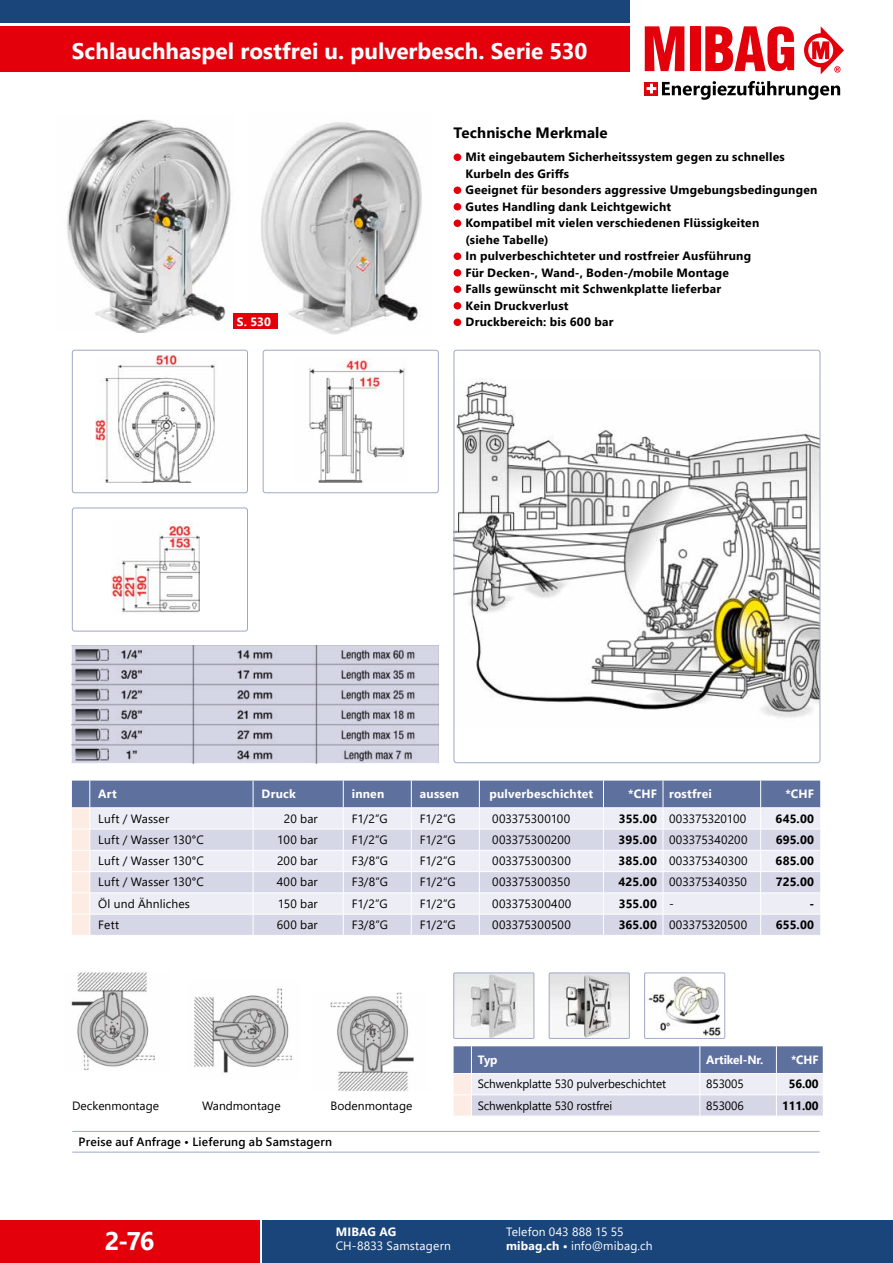
<style>
.page{position:relative;width:893px;height:1263px;background:#fff}
.page>*{position:absolute;margin:0;border:0;box-sizing:border-box;transform-origin:0 0}
.t1{font:700 25.5px "Segoe UI";color:#fff}
.t2{font:700 22.5px "Segoe UI";color:#fff}
.t3{font:700 15px "Segoe UI";letter-spacing:.01em;color:#000}
.t4{font:12px "Segoe UI";color:#000}
.t5{font:700 12px/16.5px "Segoe UI";letter-spacing:.02em;color:#000}
.t6{font:700 12px "Segoe UI";letter-spacing:.015em;color:#fff}
.t7{font:12px "Segoe UI";letter-spacing:.015em;color:#fff}
.t8{font:600 12px "Segoe UI";letter-spacing:.015em;color:#000}
.t9{font:700 12px "Segoe UI";letter-spacing:-.01em;color:#fff}
.s1{font-weight:700}
.s2{font-weight:400}
</style>
<div class="page">
<div style="left:0;top:1220px;width:259px;height:43px;background:#e3000b"></div>
<div style="left:262px;top:1220px;width:631px;height:43px;background:#1a457a"></div>
<svg style="left:645px;top:26px;width:39px;height:45px"></svg>
<div style="left:690px;top:26px;width:10px;height:45px;background:#e3000b"></div>
<svg style="left:705px;top:26px;width:89px;height:45px"></svg>
<svg style="left:804px;top:26px;width:40px;height:48px"></svg>
<svg style="left:645px;top:82px;width:13px;height:13px"></svg>
<svg style="left:647px;top:84px;width:9px;height:9px"></svg>
<svg style="left:662px;top:81px;width:178px;height:19px"></svg>
<div style="left:0;top:26px;width:630px;height:45px;background:#e3000b"></div>
<div style="left:0;top:0;width:630px;height:22px;background:#1a457a"></div>
<img style="left:112px;top:522px;width:87px;height:91px">
<div style="left:72px;top:508px;width:176px;height:123px;border:1px solid #a0a8c6;border-radius:3px"></div>
<img style="left:95px;top:355px;width:120px;height:128px">
<div style="left:72px;top:350px;width:176px;height:143px;border:1px solid #a0a8c6;border-radius:3px"></div>
<img style="left:308px;top:358px;width:98px;height:124px">
<div style="left:263px;top:350px;width:176px;height:143px;border:1px solid #a0a8c6;border-radius:3px"></div>
<div style="left:454px;top:154px;width:7px;height:7px;background:#e3000b;border-radius:50%"></div>
<div style="left:454px;top:187px;width:7px;height:7px;background:#e3000b;border-radius:50%"></div>
<div style="left:454px;top:203px;width:7px;height:7px;background:#e3000b;border-radius:50%"></div>
<div style="left:454px;top:220px;width:7px;height:7px;background:#e3000b;border-radius:50%"></div>
<div style="left:454px;top:253px;width:7px;height:7px;background:#e3000b;border-radius:50%"></div>
<div style="left:454px;top:269px;width:7px;height:7px;background:#e3000b;border-radius:50%"></div>
<div style="left:454px;top:286px;width:7px;height:7px;background:#e3000b;border-radius:50%"></div>
<div style="left:454px;top:302px;width:7px;height:7px;background:#e3000b;border-radius:50%"></div>
<div style="left:454px;top:319px;width:7px;height:7px;background:#e3000b;border-radius:50%"></div>
<img style="left:456px;top:378px;width:362px;height:340px">
<div style="left:454px;top:350px;width:366px;height:413px;border:1px solid #a0a8c6;border-radius:3px"></div>
<svg style="left:72px;top:781px;width:748px;height:154px;background:#ccd0e0"></svg>
<svg style="left:454px;top:1046px;width:369px;height:70px;background:#b1b8cf"></svg>
<img style="left:250px;top:122px;width:172px;height:212px">
<img style="left:67px;top:119px;width:169px;height:213px">
<img style="left:72px;top:645px;width:367px;height:118px">
<img style="left:71px;top:971px;width:84px;height:99px">
<img style="left:194px;top:988px;width:99px;height:85px">
<img style="left:330px;top:992px;width:84px;height:99px">
<img style="left:456px;top:975px;width:76px;height:61px">
<div style="left:454px;top:973px;width:80px;height:65px;border:1px solid #a0a8c6"></div>
<img style="left:551px;top:975px;width:76px;height:61px">
<div style="left:549px;top:973px;width:80px;height:65px;border:1px solid #a0a8c6"></div>
<img style="left:648px;top:975px;width:73px;height:61px">
<div style="left:644px;top:973px;width:81px;height:65px;border:1px solid #a0a8c6"></div>
<div style="left:233px;top:314px;width:45px;height:15px;background:#e3000b"></div>
<hr style="left:72px;top:1131px;width:748px;height:1px;background:#a0a8c6">
<hr style="left:72px;top:1152px;width:748px;height:1px;background:#a0a8c6">
<h2 class="t2" style="left:72px;top:30px;width:517px">Schlauchhaspel rostfrei u. pulverbesch. Serie 530</h2>
<p class="t6" style="left:237px;top:310px;width:36px">S. 530</p>
<p class="t3" style="left:454px;top:119px;width:156px">Technische Merkmale</p>
<p class="t5" style="left:466px;top:148px;width:353px">Mit eingebautem Sicherheitssystem gegen zu schnelles Kurbeln des Griffs<br>Geeignet für besonders aggressive Umgebungsbedingungen Gutes Handling dank Leichtgewicht<br>Kompatibel mit vielen verschiedenen Flüssigkeiten<br>(siehe Tabelle)<br>In pulverbeschichteter und rostfreier Ausführung<br>Für Decken-, Wand-, Boden-/mobile Montage<br>Falls gewünscht mit Schwenkplatte lieferbar<br>Kein Druckverlust<br>Druckbereich: bis 600 bar</p>
<p class="t6" style="left:98px;top:782px;width:20px">Art</p>
<p class="t6" style="left:262px;top:782px;width:36px">Druck</p>
<p class="t6" style="left:352px;top:782px;width:34px">innen</p>
<p class="t6" style="left:420px;top:782px;width:41px">aussen</p>
<p class="t6" style="left:490px;top:782px;width:105px">pulverbeschichtet</p>
<p class="t6" style="left:628px;top:782px;width:85px">*CHF rostfrei</p>
<p class="t6" style="left:785px;top:782px;width:30px">*CHF</p>
<p class="t4" style="left:98px;top:807px;width:72px">Luft / Wasser</p>
<p class="t4" style="left:284px;top:807px;width:35px">20 bar</p>
<p class="t4" style="left:352px;top:807px;width:37px">F1/2”G</p>
<p class="t4" style="left:420px;top:807px;width:37px">F1/2”G</p>
<p class="t4" style="left:492px;top:807px;width:80px">003375300100</p>
<p class="t4" style="left:619px;top:807px;width:129px"><span class="s1">355.00</span> 003375320100</p>
<p class="t5" style="left:775px;top:809px;width:40px">645.00</p>
<p class="t4" style="left:98px;top:828px;width:107px">Luft / Wasser 130°C</p>
<p class="t4" style="left:277px;top:828px;width:42px">100 bar</p>
<p class="t4" style="left:352px;top:828px;width:37px">F1/2”G</p>
<p class="t4" style="left:420px;top:828px;width:37px">F1/2”G</p>
<p class="t4" style="left:492px;top:828px;width:80px">003375300200</p>
<p class="t4" style="left:619px;top:828px;width:130px"><span class="s1">395.00</span> 003375340200</p>
<p class="t5" style="left:776px;top:830px;width:40px">695.00</p>
<p class="t4" style="left:98px;top:849px;width:107px">Luft / Wasser 130°C</p>
<p class="t4" style="left:277px;top:849px;width:42px">200 bar</p>
<p class="t4" style="left:352px;top:849px;width:38px">F3/8”G</p>
<p class="t4" style="left:420px;top:849px;width:37px">F1/2”G</p>
<p class="t4" style="left:492px;top:849px;width:80px">003375300300</p>
<p class="t4" style="left:619px;top:849px;width:131px"><span class="s1">385.00</span> 003375340300</p>
<p class="t5" style="left:776px;top:852px;width:40px">685.00</p>
<p class="t4" style="left:98px;top:871px;width:107px">Luft / Wasser 130°C</p>
<p class="t4" style="left:277px;top:871px;width:43px">400 bar</p>
<p class="t4" style="left:352px;top:871px;width:38px">F3/8”G</p>
<p class="t4" style="left:420px;top:871px;width:37px">F1/2”G</p>
<p class="t4" style="left:492px;top:871px;width:80px">003375300350</p>
<p class="t4" style="left:619px;top:871px;width:130px"><span class="s1">425.00</span> 003375340350</p>
<p class="t5" style="left:776px;top:873px;width:40px">725.00</p>
<p class="t4" style="left:98px;top:892px;width:93px">Öl und Ähnliches</p>
<p class="t4" style="left:278px;top:892px;width:41px">150 bar</p>
<p class="t4" style="left:352px;top:892px;width:37px">F1/2”G</p>
<p class="t4" style="left:420px;top:892px;width:37px">F1/2”G</p>
<p class="t4" style="left:492px;top:892px;width:81px">003375300400</p>
<p class="t5" style="left:619px;top:894px;width:56px">355.00 <span class="s2">-</span></p>
<p class="t5" style="left:809px;top:894px;width:6px">-</p>
<p class="t4" style="left:98px;top:913px;width:23px">Fett</p>
<p class="t4" style="left:277px;top:913px;width:43px">600 bar</p>
<p class="t4" style="left:352px;top:913px;width:38px">F3/8”G</p>
<p class="t4" style="left:420px;top:913px;width:37px">F1/2”G</p>
<p class="t4" style="left:492px;top:913px;width:80px">003375300500</p>
<p class="t4" style="left:619px;top:913px;width:130px"><span class="s1">365.00</span> 003375320500</p>
<p class="t5" style="left:776px;top:915px;width:40px">655.00</p>
<p class="t6" style="left:478px;top:1048px;width:21px">Typ</p>
<p class="t9" style="left:706px;top:1048px;width:59px">Artikel-Nr.</p>
<p class="t6" style="left:791px;top:1048px;width:29px">*CHF</p>
<p class="t4" style="left:478px;top:1073px;width:190px">Schwenkplatte 530 pulverbeschichtet</p>
<p class="t4" style="left:706px;top:1073px;width:39px">853005</p>
<p class="t5" style="left:789px;top:1075px;width:31px">56.00</p>
<p class="t4" style="left:72px;top:1094px;width:88px">Deckenmontage</p>
<p class="t4" style="left:202px;top:1094px;width:80px">Wandmontage</p>
<p class="t4" style="left:331px;top:1094px;width:83px">Bodenmontage</p>
<p class="t4" style="left:478px;top:1094px;width:136px">Schwenkplatte 530 rostfrei</p>
<p class="t4" style="left:706px;top:1094px;width:39px">853006</p>
<p class="t5" style="left:782px;top:1096px;width:38px">111.00</p>
<p class="t8" style="left:79px;top:1130px;width:255px">Preise auf Anfrage • Lieferung ab Samstagern</p>
<p class="t7" style="left:506px;top:1220px;width:119px">Telefon 043 888 15 55</p>
<p class="t6" style="left:336px;top:1220px;width:62px">MIBAG AG</p>
<p class="t7" style="left:336px;top:1235px;width:116px">CH-8833 Samstagern</p>
<h1 class="t1" style="left:105px;top:1217px;width:51px">2-76</h1>
<p class="t7" style="left:506px;top:1235px;width:148px"><span class="s1">mibag.ch •</span> info@mibag.ch</p>
</div>
